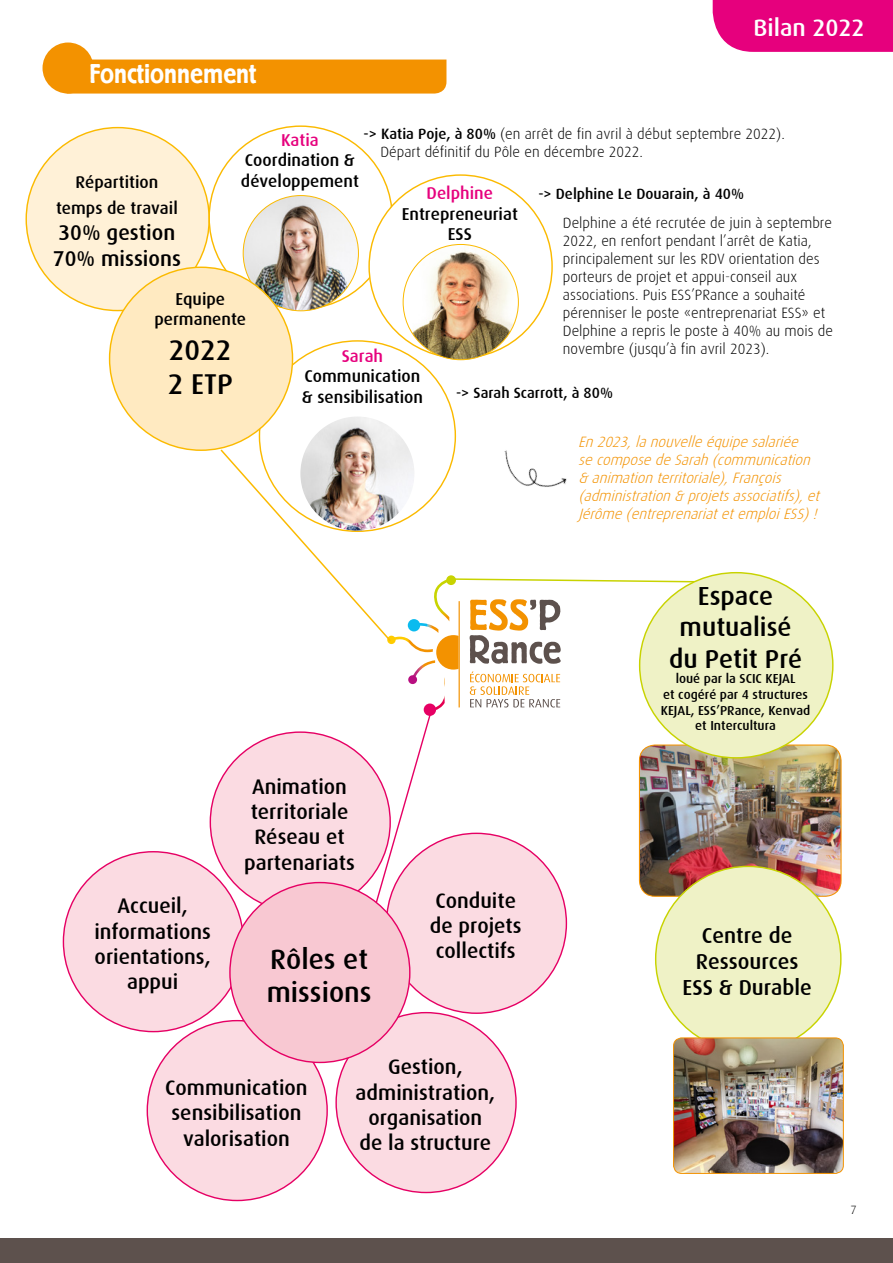
<style>
.page{position:relative;width:893px;height:1263px;background:#fff}
.page>*{position:absolute;margin:0;border:0;box-sizing:border-box;transform-origin:0 0}
.t1{font:500 28.65px/34.3px "Dax";color:#000}
.t2{font:500 28.2px/33.9px "Dax";color:#000}
.t3{font:500 27px "Berliner Grotesk";color:#fff}
.t4{font:500 26.1px/31.3px "Dax";color:#000;text-align:center}
.t5{font:500 24px "Dax";color:#fff}
.t6{font:500 21.75px/26.1px "Dax";color:#000;text-align:center}
.t7{font:500 21.45px/25.8px "Dax";color:#000}
.t8{font:500 21.15px/25.3px "Dax";color:#000;text-align:center}
.t9{font:500 17.25px/20.7px "Dax";color:#000;text-align:center}
.t10{font:500 17.25px "Dax";color:#e6007d}
.t11{font:300 15px/18px "Dax";color:#000}
.t12{font:italic 300 15px/18px "Dax";color:#f39200}
.t13{font:500 15px "Dax";color:#000}
.t14{font:500 13.05px/15.8px "Dax";color:#000;text-align:center}
.t15{font:300 12px "Dax";color:#000}
.s1{font-weight:500}
</style>
<div class="page">
<img style="left:705px;top:746px;width:135px;height:149px">
<div style="left:26px;top:128px;width:183px;height:183px;background:#fff1d7;border-radius:50%"></div>
<div style="left:0;top:1238px;width:893px;height:25px;background:#5d514d"></div>
<div style="left:43px;top:43px;width:51px;height:51px;background:#f39200;border-radius:50%"></div>
<div style="left:67px;top:60px;width:379px;height:34px;background:#f39200"></div>
<div style="left:713px;top:0;width:180px;height:52px;background:#e6007d"></div>
<div style="left:386px;top:833px;width:180px;height:180px;background:#fbdbe2;border-radius:50%"></div>
<div style="left:147px;top:1021px;width:180px;height:179px;background:#fbdbe2;border-radius:50%"></div>
<div style="left:336px;top:1013px;width:180px;height:179px;background:#fbdbe2;border-radius:50%"></div>
<svg style="left:219px;top:448px;width:486px;height:457px"></svg>
<img style="left:243px;top:196px;width:115px;height:115px;border-radius:58px">
<div style="left:110px;top:267px;width:183px;height:183px;background:#ffeac1;border-radius:50%"></div>
<div style="left:63px;top:852px;width:180px;height:179px;background:#fbdbe2;border-radius:50%"></div>
<div style="left:230px;top:882px;width:180px;height:180px;background:#f8c8d2;border-radius:50%"></div>
<div style="left:656px;top:866px;width:185px;height:185px;background:#eff2c6;border-radius:50%"></div>
<img style="left:673px;top:1038px;width:170px;height:134px">
<div style="left:673px;top:1038px;width:171px;height:136px;border:1px solid #f39200;border-radius:8px"></div>
<img style="left:300px;top:416px;width:114px;height:115px;border-radius:57px">
<img style="left:403px;top:244px;width:115px;height:116px;border-radius:58px">
<div style="left:640px;top:573px;width:193px;height:185px;background:#eff2c6;border-radius:50%"></div>
<img style="left:494px;top:448px;width:79px;height:59px">
<h3 class="t3" style="left:89px;top:60px;width:169px">Fonctionnement</h3>
<h3 class="t5" style="left:753px;top:14px;width:113px">Bilan 2022</h3>
<p class="t11" style="left:380px;top:125px;width:406px;text-indent:-17px"><span class="s1">-&gt; Katia Poje, à 80%</span> (en arrêt de fin avril à début septembre 2022).<br>Départ définitif du Pôle en décembre 2022.</p>
<p class="t10" style="left:281px;top:130px;width:39px">Katia</p>
<p class="t9" style="left:241px;top:150px;width:119px;text-align:left">Coordination &amp; développement</p>
<p class="t9" style="left:56px;top:169px;width:123px;line-height:25.8px">Répartition temps de travail</p>
<h3 class="t7" style="left:53px;top:220px;width:130px">30% gestion<br>70% missions</h3>
<p class="t10" style="left:427px;top:183px;width:68px">Delphine</p>
<p class="t9" style="left:402px;top:204px;width:118px">Entrepreneuriat<br>ESS</p>
<p class="t13" style="left:538px;top:185px;width:207px">-&gt; Delphine Le Douarain, à 40%</p>
<p class="t11" style="left:563px;top:214px;width:271px">Delphine a été recrutée de juin à septembre 2022, en renfort pendant l’arrêt de Katia, principalement sur les RDV orientation des porteurs de projet et appui-conseil aux associations. Puis ESS’PRance a souhaité pérenniser le poste «entreprenariat ESS» et Delphine a repris le poste à 40% au mois de novembre (jusqu’à fin avril 2023).</p>
<p class="t9" style="left:154px;top:288px;width:93px">Equipe permanente</p>
<h1 class="t1" style="left:168px;top:333px;width:66px">2022<br>2 ETP</h1>
<p class="t10" style="left:342px;top:346px;width:43px">Sarah</p>
<p class="t9" style="left:302px;top:366px;width:123px;text-align:left">Communication &amp; sensibilisation</p>
<p class="t13" style="left:456px;top:385px;width:159px">-&gt; Sarah Scarrott, à 80%</p>
<p class="t12" style="left:578px;top:433px;width:247px">En2023,lanouvelleéquipesalariée secomposedeSarah(communication &amp; animationterritoriale),François (administration&amp; projetsassociatifs),et Jérôme(entreprenariatetemploiESS)!</p>
<h3 class="t8" style="left:94px;top:893px;width:118px">Accueil, informations orientations, appui</h3>
<h3 class="t8" style="left:244px;top:774px;width:112px">Animation territoriale<br>Réseau et partenariats</h3>
<h2 class="t2" style="left:267px;top:942px;width:106px">Rôles et missions</h2>
<h3 class="t8" style="left:430px;top:888px;width:93px;text-align:left">Conduite de projets collectifs</h3>
<h3 class="t8" style="left:165px;top:1075px;width:144px">Communication sensibilisation valorisation</h3>
<h3 class="t8" style="left:356px;top:1054px;width:141px">Gestion, administration, organisation de la structure</h3>
<h3 class="t4" style="left:669px;top:580px;width:135px">Espace mutualisé du Petit Pré</h3>
<p class="t14" style="left:661px;top:671px;width:151px">loué par la SCIC KEJAL<br>et cogéré par 4 structures<br>KEJAL, ESS’PRance, Kenvad et Intercultura</p>
<h3 class="t6" style="left:682px;top:922px;width:131px">Centre de<br>Ressources<br>ESS &amp; Durable</h3>
<p class="t15" style="left:850px;top:1203px;width:8px">7</p>
</div>
